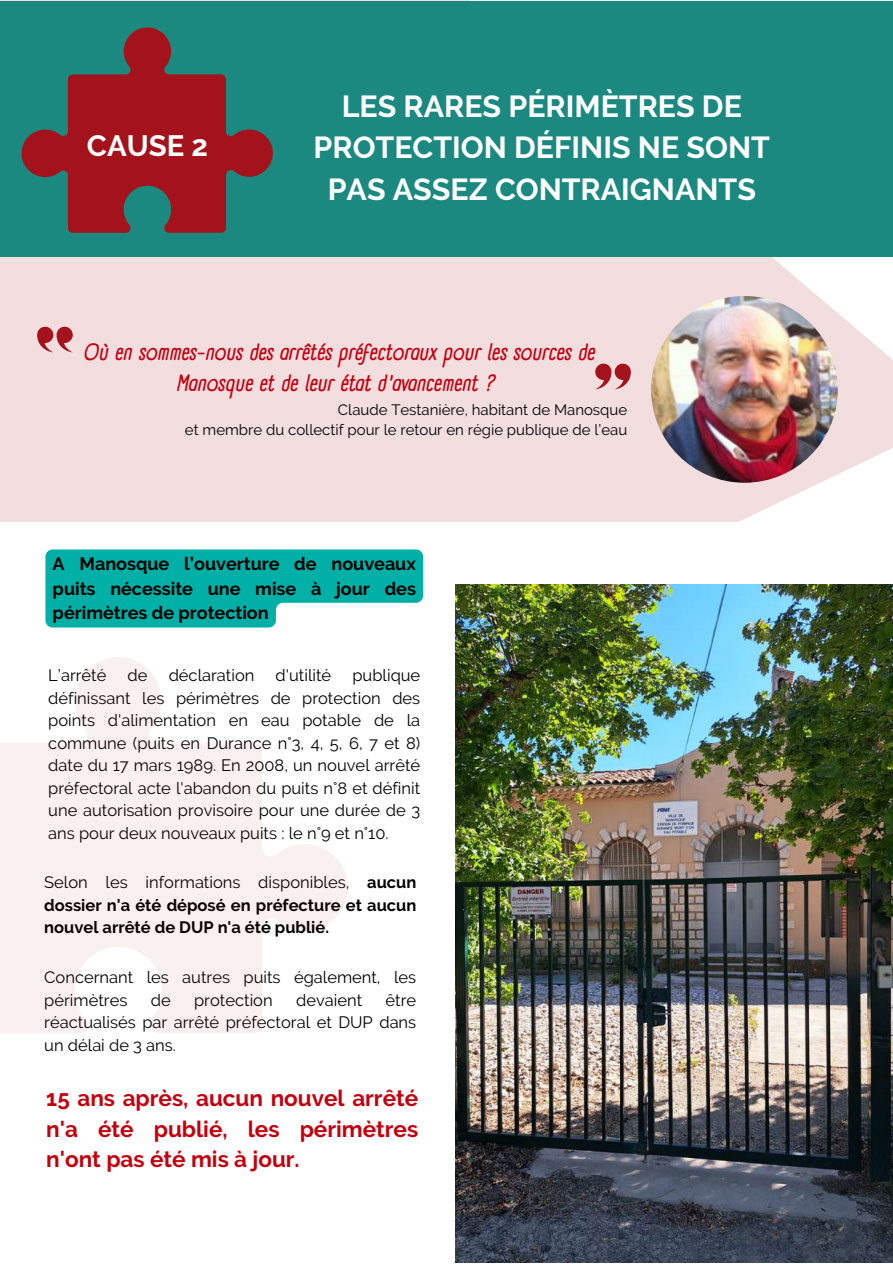
<style>
.page{position:relative;width:893px;height:1264px;background:#fff}
.page>*{position:absolute;margin:0;border:0;box-sizing:border-box;transform-origin:0 0}
.t1{font:700 30.3px/41.5px "Raleway";color:#fff;text-align:center}
.t2{font:700 29.25px "Raleway";color:#fff}
.t3{font:italic 700 22.95px/31.5px "A Day Without Sun Text";color:#c4000e;text-align:center}
.t4{font:700 22.5px/30.3px "Raleway";color:#c4000e;text-align:justify}
.t5{font:700 18px/24.8px "Raleway";color:#000;text-align:justify}
.t6{font:16.5px/22.5px "Raleway";color:#000;text-align:justify}
.t7{font:700 16.5px/22.5px "Raleway";color:#000;text-align:justify}
.t8{font:15px/20.2px "Raleway";color:#000;text-align:right}
.s1{font-weight:400}
</style>
<div class="page">
<div style="left:0;top:0;width:892px;height:522px;background:#f2dedf"></div>
<div style="left:0;top:2px;width:892px;height:255px;background:#1b897f"></div>
<img style="left:455px;top:584px;width:437px;height:678px">
<svg style="left:45px;top:549px;width:378px;height:78px"></svg>
<img style="left:651px;top:296px;width:186px;height:187px;border-radius:50%">
<svg style="left:21px;top:27px;width:252px;height:206px;fill:#a4121c"></svg>
<svg style="left:0;top:657px;width:348px;height:376px;fill:#f9f1f1"></svg>
<svg style="left:37px;top:326px;width:36px;height:26px"></svg>
<svg style="left:595px;top:363px;width:35px;height:26px"></svg>
<h2 class="t2" style="left:87px;top:128px;width:122px">CAUSE 2</h2>
<h1 class="t1" style="left:313px;top:85px;width:458px">LES RARES PÉRIMÈTRES DE<br>PROTECTION DÉFINIS NE SONT<br>PAS ASSEZ CONTRAIGNANTS</h1>
<h3 class="t3" style="left:83px;top:336px;width:513px">Où en sommes-nous des arrêtés préfectoraux pour les sources de<br>Manosque et de leur état d'avancement ?</h3>
<p class="t8" style="left:185px;top:399px;width:444px">Claude Testanière, habitant de Manosque<br>et membre du collectif pour le retour en régie publique de l’eau</p>
<p class="t5" style="left:53px;top:551px;width:365px">A Manosque l’ouverture de nouveaux puits nécessite une mise à jour des périmètres de protection</p>
<p class="t6" style="left:48px;top:664px;width:373px;text-indent:304px">publique définissant les périmètres de protection des points d'alimentation en eau potable de la commune (puits en Durance n°3, 4, 5, 6, 7 et 8) date du 17 mars 1989. En 2008, un nouvel arrêté préfectoral acte l'abandon du puits n°8 et définit une autorisation provisoire pour une durée de 3 ans pour deux nouveaux puits : le n°9 et n°10.</p>
<p class="t7" style="left:44px;top:871px;width:373px"><span class="s1">Selon les informations disponibles,</span> aucun dossier n'a été déposé en préfecture et aucun nouvel arrêté de DUP n'a été publié.</p>
<p class="t6" style="left:48px;top:664px;width:60px">L’arrêté</p>
<p class="t6" style="left:128px;top:664px;width:21px">de</p>
<p class="t6" style="left:169px;top:664px;width:87px">déclaration</p>
<p class="t6" style="left:275px;top:664px;width:57px">d'utilité</p>
<p class="t6" style="left:44px;top:965px;width:373px">Concernant les autres puits également, les périmètres</p>
<p class="t6" style="left:44px;top:988px;width:373px;text-indent:341px">être réactualisés par arrêté préfectoral et DUP dans un délai de 3 ans.</p>
<p class="t6" style="left:151px;top:988px;width:21px">de</p>
<p class="t6" style="left:194px;top:988px;width:80px">protection</p>
<p class="t6" style="left:296px;top:988px;width:68px">devaient</p>
<h3 class="t4" style="left:46px;top:1083px;width:373px">15 ans après, aucun nouvel arrêté n'a été publié, les périmètres n'ont pas été mis à jour.</h3>
</div>
